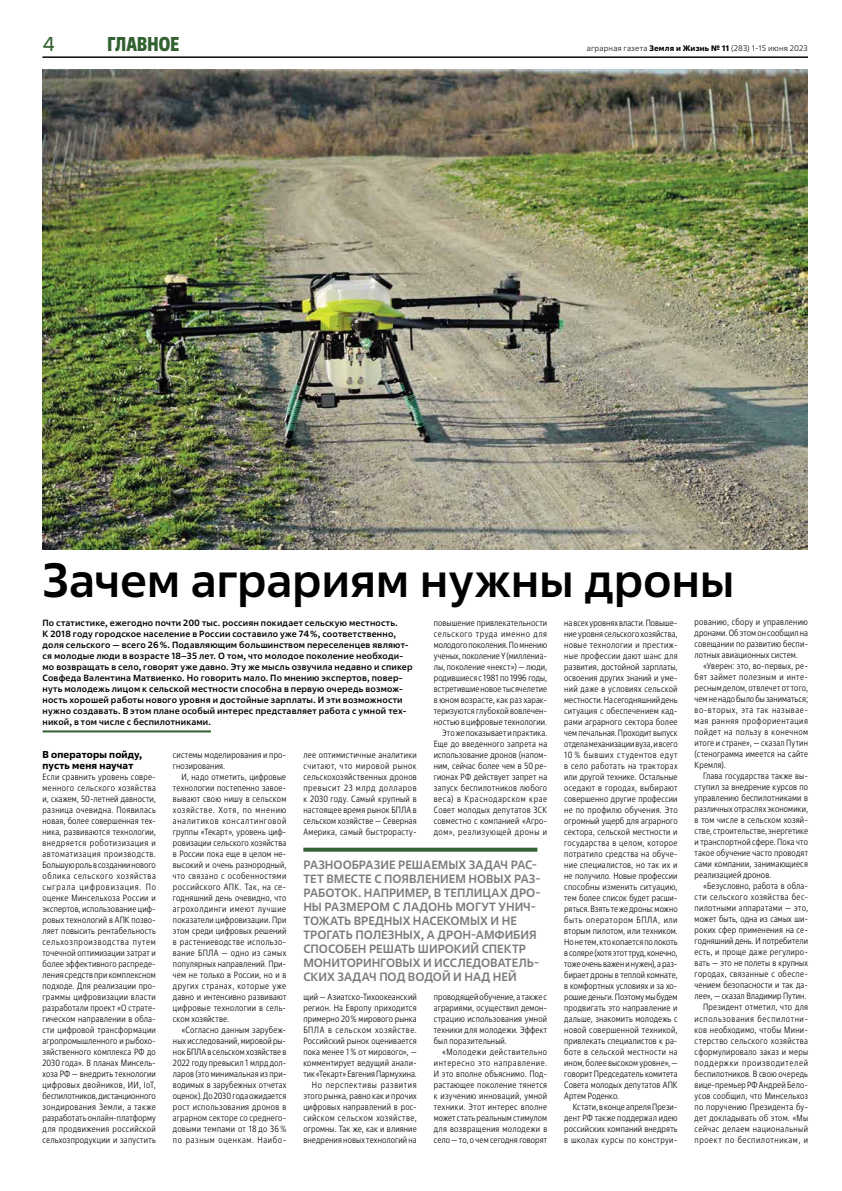
<style>
.page{position:relative;width:842px;height:1191px;background:#fff}
.page>*{position:absolute;margin:0;border:0;box-sizing:border-box;transform-origin:0 0}
.t1{font:500 48px "Fact";letter-spacing:-.005em;color:#000}
.t2{font:700 condensed 20px "Fact";letter-spacing:.01em;color:#326131}
.t3{font:20px "Fact";color:#326131}
.t4{font:500 12px/14px "Fact";letter-spacing:-.005em;color:#7c7c7c}
.t5{font:700 10px/11px "Fact";letter-spacing:.015em;color:#000}
.t6{font:300 condensed 9px/11px "Fact";letter-spacing:.02em;color:#000;text-align:justify}
.t7{font:500 9px/11px "Fact";letter-spacing:.02em;color:#000}
.t8{font:300 8px "Fact";letter-spacing:.02em;color:#000}
.s1{font-weight:700}
</style>
<div class="page">
<hr style="left:43px;top:57px;width:765px;height:1px;background:#000">
<hr style="left:43px;top:730px;width:168px;height:2px;background:#326131">
<img style="left:43px;top:69px;width:765px;height:480px">
<svg style="left:303px;top:847px;width:234px;height:4px"></svg>
<h2 class="t3" style="left:43px;top:32px;width:14px">4</h2>
<h2 class="t2" style="left:108px;top:31px;width:73px">ГЛАВНОЕ</h2>
<p class="t8" style="left:587px;top:43px;width:223px">аграрная газета <span class="s1">Земля и Жизнь № 11</span> (283) 1-15 июня 2023</p>
<h1 class="t1" style="left:43px;top:550px;width:693px">Зачем аграриям нужны дроны</h1>
<p class="t7" style="left:43px;top:617px;width:372px">По статистике, ежегодно почти 200 тыс. россиян покидает сельскую местность.<br>К 2018 году городское население в России составило уже 74%, соответственно, доля сельского — всего 26%. Подавляющим большинством переселенцев являют&shy;ся молодые люди в возрасте 18–35 лет. О том, что молодое поколение необходи&shy;мо возвращать в село, говорят уже давно. Эту же мысль озвучила недавно и спикер Совфеда Валентина Матвиенко. Но говорить мало. По мнению экспертов, повер&shy;нуть молодежь лицом к сельской местности способна в первую очередь возмож&shy;ность хорошей работы нового уровня и достойные зарплаты. И эти возможности нужно создавать. В этом плане особый интерес представляет работа с умной тех&shy;никой, в том числе с беспилотниками.</p>
<p class="t5" style="left:43px;top:748px;width:101px">В операторы пойду, пусть меня научат</p>
<p class="t6" style="left:43px;top:771px;width:115px">Если сравнить уровень совре&shy;менного сельского хозяйства и, скажем, 50-летней давности, разница очевидна. Появилась новая, более совершенная тех&shy;ника, развиваются технологии, внедряется роботизизация и автоматизация производств.<br>Большую роль в создании нового облика сельского хозяйства сыграла цифровизация. По оценке Минсельхоза России и экспертов, использование циф&shy;ровых технологий в АПК позво&shy;ляет повысить рентабельность сельхозпроизводства путем точечной оптимизации затрат и более эффективного распреде&shy;ления средств при комплексном подходе. Для реализации про&shy;граммы цифровизации власти разработали проект «О страте&shy;гическом направлении в обла&shy;сти цифровой трансформации агропромышленного и рыбохо&shy;зяйственного комплекса РФ до 2030 года». В планах Минсель&shy;хоза РФ — внедрить технологии цифровых двойников, ИИ, IoT, беспилотников, дистанционного зондирования Земли, а также разработать онлайн-платформу для продвижения российской сельхозпродукции и запустить</p>
<p class="t6" style="left:695px;top:617px;width:115px">рованию, сбору и управлению дронами. Об этом он сообщил на совещании по развитию беспи&shy;лотных авиационных систем.</p>
<p class="t6" style="left:695px;top:661px;width:115px;text-indent:8px">«Уверен: это, во-первых, ре&shy;бят займет полезным и инте&shy;ресным делом, отвлечет от того, чем не надо было бы заниматься; во-вторых, эта так называе&shy;мая ранняя профориентация пойдет на пользу в конечном итоге и стране», — сказал Путин (стенограмма имеется на сайте Кремля).</p>
<p class="t6" style="left:695px;top:771px;width:115px;text-indent:8px">Глава государства также вы&shy;ступил за внедрение курсов по управлению беспилотниками в различных отраслях экономики, в том числе в сельском хозяй&shy;стве, строительстве, энергетике и транспортной сфере. Пока что такое обучение часто проводят сами компании, занимающиеся реализацией дронов.</p>
<p class="t6" style="left:695px;top:881px;width:115px;text-align:right">«Безусловно, работа в обла&shy;сти сельского хозяйства бес&shy;пилотными аппаратами — это, может быть, одна из самых ши&shy;роких сфер применения на се&shy;годняшний день. И потребители есть, и проще даже регулиро&shy;вать — это не полеты в крупных городах, связанные с обеспе&shy;чением безопасности и так да&shy;лее», — сказал Владимир Путин.<br>Президент отметил, что для использования беспилотни&shy;ков необходимо, чтобы Мини&shy;стерство сельского хозяйства сформулировало заказ и меры поддержки производителей беспилотников. В свою очередь вице-премьер РФ Андрей Бело&shy;усов сообщил, что Минсельхоз по поручению Президента бу&shy;дет докладывать об этом. «Мы сейчас делаем национальный проект по беспилотникам, и</p>
<p class="t6" style="left:564px;top:617px;width:115px">на всех уровнях власти. Повыше&shy;ние уровня сельского хозяйства, новые технологии и престиж&shy;ные профессии дают шанс для развития, достойной зарплаты, освоения других знаний и уме&shy;ний даже в условиях сельской местности. На сегодняшний день ситуация с обеспечением кад&shy;рами аграрного сектора более чем печальная. Проходит выпуск отдела механизации вуза, и всего 10 % бывших студентов едут в село работать на тракторах или другой технике. Остальные оседают в городах, выбирают совершенно другие профессии не по профилю обучения. Это огромный ущерб для аграрного сектора, сельской местности и государства в целом, которое потратило средства на обуче&shy;ние специалистов, но так их и не получило. Новые профессии способны изменить ситуацию, тем более список будет расши&shy;ряться. Взять те же дроны: можно быть оператором БПЛА, или вторым пилотом, или техником.<br>Но не тем, кто копается по локоть в соляре (хотя этот труд, конечно, тоже очень важен и нужен), а раз&shy;бирает дроны в теплой комнате, в комфортных условиях и за хо&shy;рошие деньги. Поэтому мы будем продвигать это направление и дальше, знакомить молодежь с новой совершенной техникой, привлекать специалистов к ра&shy;боте в сельской местности на ином, более высоком уровне», — говорит Председатель комитета Совета молодых депутатов АПК Артем Роденко.</p>
<p class="t6" style="left:564px;top:1101px;width:115px;text-indent:8px">Кстати, в конце апреля Прези&shy;дент РФ также поддержал идею российских компаний внедрять в школах курсы по конструи-</p>
<p class="t6" style="left:434px;top:617px;width:115px;text-align:right">повышение привлекательности сельского труда именно для молодого поколения. По мнению ученых, поколение Y (миллениа&shy;лы, поколение «некст») — люди, родившиеся с 1981 по 1996 годы, встретившие новое тысячелетие в юном возрасте, как раз харак&shy;теризуются глубокой вовлечен&shy;ностью в цифровые технологии.<br>Это же показывает и практика.<br>Еще до введенного запрета на использование дронов (напом&shy;ним, сейчас более чем в 50 ре&shy;гионах РФ действует запрет на запуск беспилотников любого веса) в Краснодарском крае<br>Совет молодых депутатов ЗСК совместно с компанией «Агро&shy;дом», реализующей дроны и</p>
<p class="t6" style="left:303px;top:749px;width:115px">лее оптимистичные аналитики считают, что мировой рынок сельскохозяйственных дронов превысит 23 млрд долларов к 2030 году. Самый крупный в настоящее время рынок БПЛА в сельском хозяйстве — Северная Америка, самый быстрорасту-</p>
<p class="t6" style="left:173px;top:749px;width:115px">системы моделирования и про&shy;гнозирования.</p>
<p class="t6" style="left:173px;top:771px;width:115px;text-indent:9px">И, надо отметить, цифровые технологии постепенно завое&shy;вывают свою нишу в сельском хозяйстве. Хотя, по мнению аналитиков консалтинговой группы «Текарт», уровень циф&shy;ровизации сельского хозяйства в России пока еще в целом не&shy;высокий и очень разнородный, что связано с особенностями российского АПК. Так, на се&shy;годняшний день очевидно, что агрохолдинги имеют лучшие показатели цифровизации. При этом среди цифровых решений в растениеводстве использо&shy;вание БПЛА — одно из самых популярных направлений. При&shy;чем не только в России, но и в других странах, которые уже давно и интенсивно развивают цифровые технологии в сель&shy;ском хозяйстве.</p>
<p class="t6" style="left:173px;top:1024px;width:115px;text-indent:8px">«Согласно данным зарубеж&shy;ных исследований, мировой ры&shy;нок БПЛА в сельском хозяйстве в 2022 году превысил 1 млрд дол&shy;ларов (это минимальная из при&shy;водимых в зарубежных отчетах оценок). До 2030 года ожидается рост использования дронов в аграрном секторе со среднего&shy;довыми темпами от 18 до 36% по разным оценкам. Наибо-</p>
<p class="t4" style="left:303px;top:857px;width:239px">РАЗНООБРАЗИЕ РЕШАЕМЫХ ЗАДАЧ РАС-<br>ТЕТ ВМЕСТЕ С ПОЯВЛЕНИЕМ НОВЫХ РАЗ-<br>РАБОТОК. НАПРИМЕР, В ТЕПЛИЦАХ ДРО-<br>НЫ РАЗМЕРОМ С ЛАДОНЬ МОГУТ УНИЧ-<br>ТОЖАТЬ ВРЕДНЫХ НАСЕКОМЫХ И НЕ<br>ТРОГАТЬ ПОЛЕЗНЫХ, А ДРОН-АМФИБИЯ<br>СПОСОБЕН РЕШАТЬ ШИРОКИЙ СПЕКТР<br>МОНИТОРИНГОВЫХ И ИССЛЕДОВАТЕЛЬ-<br>СКИХ ЗАДАЧ ПОД ВОДОЙ И НАД НЕЙ</p>
<p class="t6" style="left:434px;top:991px;width:115px">проводящей обучение, а также с аграриями, осуществил демон&shy;страцию использования умной техники для молодежи. Эффект был поразительный.</p>
<p class="t6" style="left:434px;top:1046px;width:115px;text-indent:9px">«Молодежи действительно интересно это направление.<br>И это вполне объяснимо. Под&shy;растающее поколение тянется к изучению инноваций, умной техники. Этот интерес вполне может стать реальным стимулом для возвращения молодежи в село — то, о чем сегодня говорят</p>
<p class="t6" style="left:303px;top:991px;width:115px;text-align:right">щий — Азиатско-Тихоокеанский регион. На Европу приходится примерно 20% мирового рынка<br>БПЛА в сельском хозяйстве.<br>Российский рынок оценивается пока менее 1% от мирового», — комментирует ведущий анали&shy;тик «Текарт» Евгения Пармухина.<br>Но перспективы развития этого рынка, равно как и прочих цифровых направлений в рос&shy;сийском сельском хозяйстве, огромны. Так же, как и влияние внедрения новых технологий на</p>
</div>
